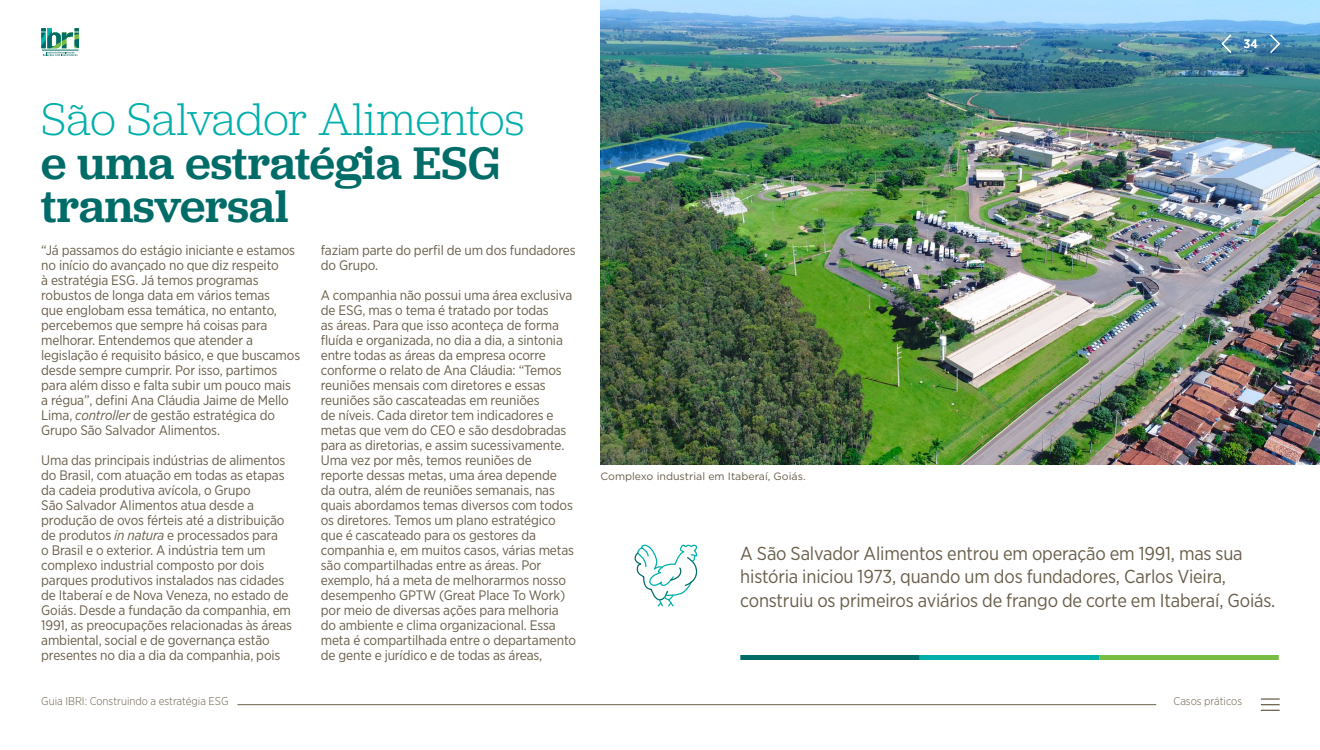
<style>
.page{position:relative;width:1320px;height:750px;background:#fff}
.page>*{position:absolute;margin:0;border:0;box-sizing:border-box;transform-origin:0 0}
.t1{font:500 47.5px/43.8px "Jubilat";color:#006c68}
.t2{font:300 47.5px "Jubilat";letter-spacing:-.01em;color:#00afac}
.t3{font:18.75px/23.8px "Gotham Narrow";letter-spacing:-.01em;color:#695e4a}
.t4{font:13.75px/15px "Gotham Narrow";letter-spacing:-.01em;color:#695e4a}
.t5{font:500 12.12px "Gotham Narrow";color:#fff}
.t6{font:300 11.25px "Gotham Narrow";color:#695e4a}
.t7{font:10.62px "Gotham";color:#695e4a}
.s1{font-style:italic}
</style>
<div class="page">
<img style="left:600px;top:0;width:720px;height:464px">
<div style="left:1099px;top:655px;width:180px;height:5px;background:#77bc43"></div>
<div style="left:740px;top:655px;width:180px;height:5px;background:#006c68"></div>
<div style="left:920px;top:655px;width:179px;height:5px;background:#00afac"></div>
<svg style="left:634px;top:544px;width:64px;height:63px"></svg>
<svg style="left:1261px;top:698px;width:19px;height:13px"></svg>
<hr style="left:238px;top:704px;width:918px;height:1px;background:#695e4a">
<svg style="left:41px;top:28px;width:38px;height:28px"></svg>
<svg style="left:1221px;top:34px;width:11px;height:20px"></svg>
<svg style="left:1269px;top:34px;width:12px;height:20px"></svg>
<h1 class="t2" style="left:41px;top:90px;width:485px">São Salvador Alimentos</h1>
<h1 class="t1" style="left:41px;top:140px;width:460px">e uma estratégia ESG transversal</h1>
<p class="t4" style="left:321px;top:242px;width:256px">faziam parte do perfil de um dos fundadores do Grupo.</p>
<p class="t4" style="left:321px;top:287px;width:257px">A companhia não possui uma área exclusiva de ESG, mas o tema é tratado por todas<br>as áreas. Para que isso aconteça de forma fluída e organizada, no dia a dia, a sintonia entre todas as áreas da empresa ocorre conforme o relato de Ana Cláudia: “Temos reuniões mensais com diretores e essas reuniões são cascateadas em reuniões<br>de níveis. Cada diretor tem indicadores e metas que vem do CEO e são desdobradas para as diretorias, e assim sucessivamente.<br>Uma vez por mês, temos reuniões de reporte dessas metas, uma área depende<br>da outra, além de reuniões semanais, nas quais abordamos temas diversos com todos os diretores. Temos um plano estratégico que é cascateado para os gestores da companhia e, em muitos casos, várias metas são compartilhadas entre as áreas. Por exemplo, há a meta de melhorarmos nosso desempenho GPTW (Great Place To Work) por meio de diversas ações para melhoria do ambiente e clima organizacional. Essa meta é compartilhada entre o departamento de gente e jurídico e de todas as áreas,</p>
<p class="t4" style="left:41px;top:242px;width:260px">“Já passamos do estágio iniciante e estamos no início do avançado no que diz respeito<br>à estratégia ESG. Já temos programas robustos de longa data em vários temas<br>que englobam essa temática, no entanto, percebemos que sempre há coisas para melhorar. Entendemos que atender a legislação é requisito básico, e que buscamos desde sempre cumprir. Por isso, partimos para além disso e falta subir um pouco mais a régua”, defini Ana Cláudia Jaime de Mello Lima, <span class="s1">controller</span> de gestão estratégica do Grupo São Salvador Alimentos.</p>
<p class="t4" style="left:41px;top:452px;width:252px">Uma das principais indústrias de alimentos do Brasil, com atuação em todas as etapas da cadeia produtiva avícola, o Grupo<br>São Salvador Alimentos atua desde a produção de ovos férteis até a distribuição de produtos <span class="s1">in natura</span> e processados para<br>o Brasil e o exterior. A indústria tem um complexo industrial composto por dois parques produtivos instalados nas cidades de Itaberaí e de Nova Veneza, no estado de Goiás. Desde a fundação da companhia, em 1991, as preocupações relacionadas às áreas ambiental, social e de governança estão presentes no dia a dia da companhia, pois</p>
<p class="t7" style="left:600px;top:469px;width:207px">Complexo industrial em Itaberaí, Goiás.</p>
<p class="t5" style="left:1244px;top:36px;width:15px">34</p>
<h2 class="t3" style="left:740px;top:541px;width:537px">A São Salvador Alimentos entrou em operação em 1991, mas sua história iniciou 1973, quando um dos fundadores, Carlos Vieira, construiu os primeiros aviários de frango de corte em Itaberaí, Goiás.</h2>
<p class="t6" style="left:41px;top:694px;width:189px">Guia IBRI: Construindo a estratégia ESG</p>
<p class="t6" style="left:1173px;top:694px;width:70px">Casos práticos</p>
</div>
